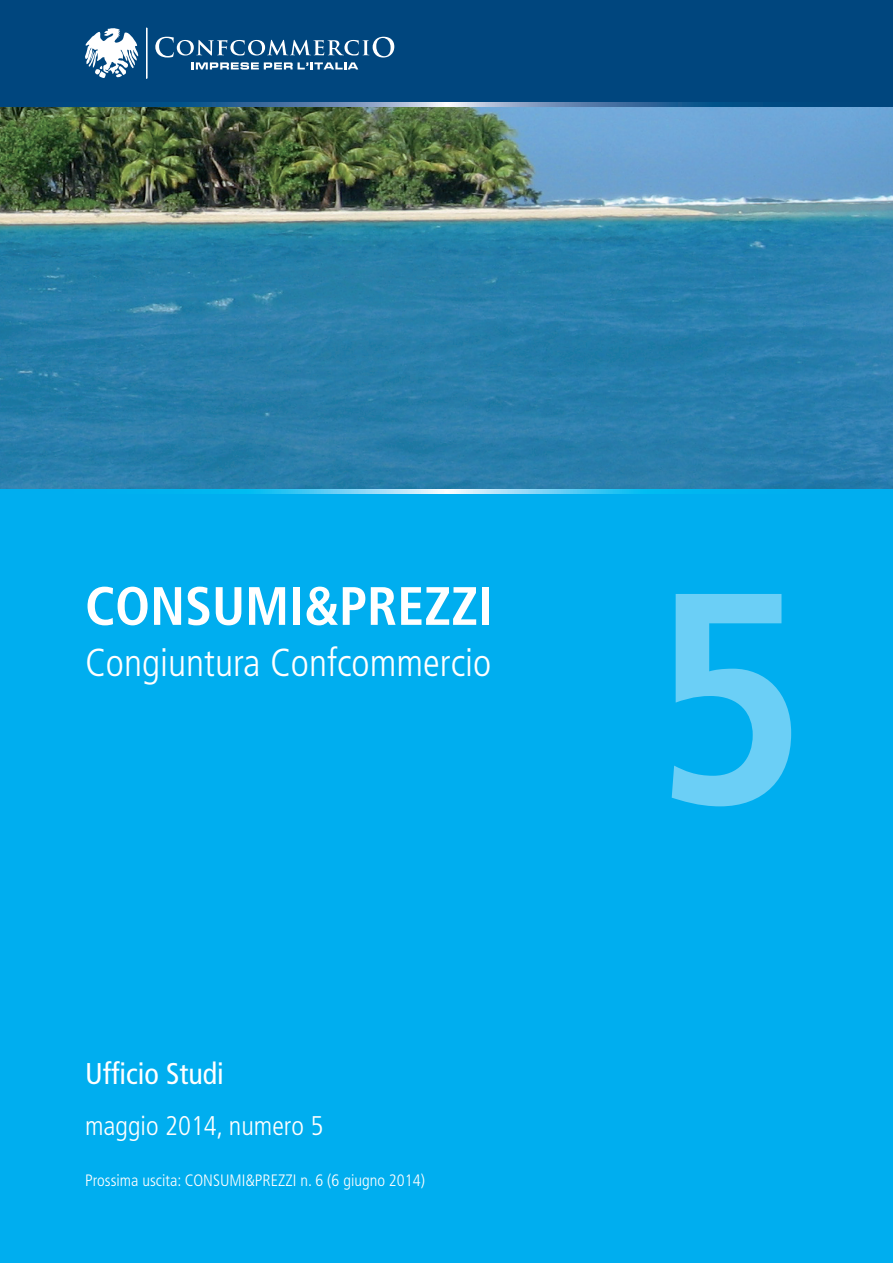
<style>
.page{position:relative;width:893px;height:1263px;background:#00aeef}
.page>*{position:absolute;margin:0;border:0;box-sizing:border-box;transform-origin:0 0}
.t1{font:700 condensed 300px "Frutiger";color:#6bcff6}
.t2{font:700 condensed 54px "Frutiger";color:#fff}
.t3{font:300 condensed 39px "Frutiger";color:#fff}
.t4{font:condensed 30px "Frutiger";color:#fff}
.t5{font:300 condensed 27px "Frutiger";color:#fff}
.t6{font:300 condensed 16.5px "Frutiger";color:#fff}
</style>
<div class="page">
<div style="left:0;top:0;width:893px;height:102px;background:#00467e"></div>
<svg style="left:85px;top:28px;width:54px;height:50px"></svg>
<svg style="left:155px;top:37px;width:239px;height:33px"></svg>
<svg style="left:146px;top:28px;width:1px;height:51px"></svg>
<img style="left:0;top:106px;width:893px;height:383px">
<svg style="left:219px;top:489px;width:456px;height:4px"></svg>
<svg style="left:0;top:102px;width:893px;height:4px;background:#3e719f"></svg>
<h2 class="t2" style="left:85px;top:574px;width:410px">CONSUMI&amp;PREZZI</h2>
<h3 class="t3" style="left:85px;top:640px;width:408px">Congiuntura Confcommercio</h3>
<h3 class="t4" style="left:85px;top:1056px;width:140px">Ufficio Studi</h3>
<h3 class="t5" style="left:85px;top:1110px;width:240px">maggio 2014, numero 5</h3>
<p class="t6" style="left:85px;top:1171px;width:341px">Prossima uscita: CONSUMI&amp;PREZZI n. 6 (6 giugno 2014)</p>
<h1 class="t1" style="left:652px;top:521px;width:158px">5</h1>
</div>
